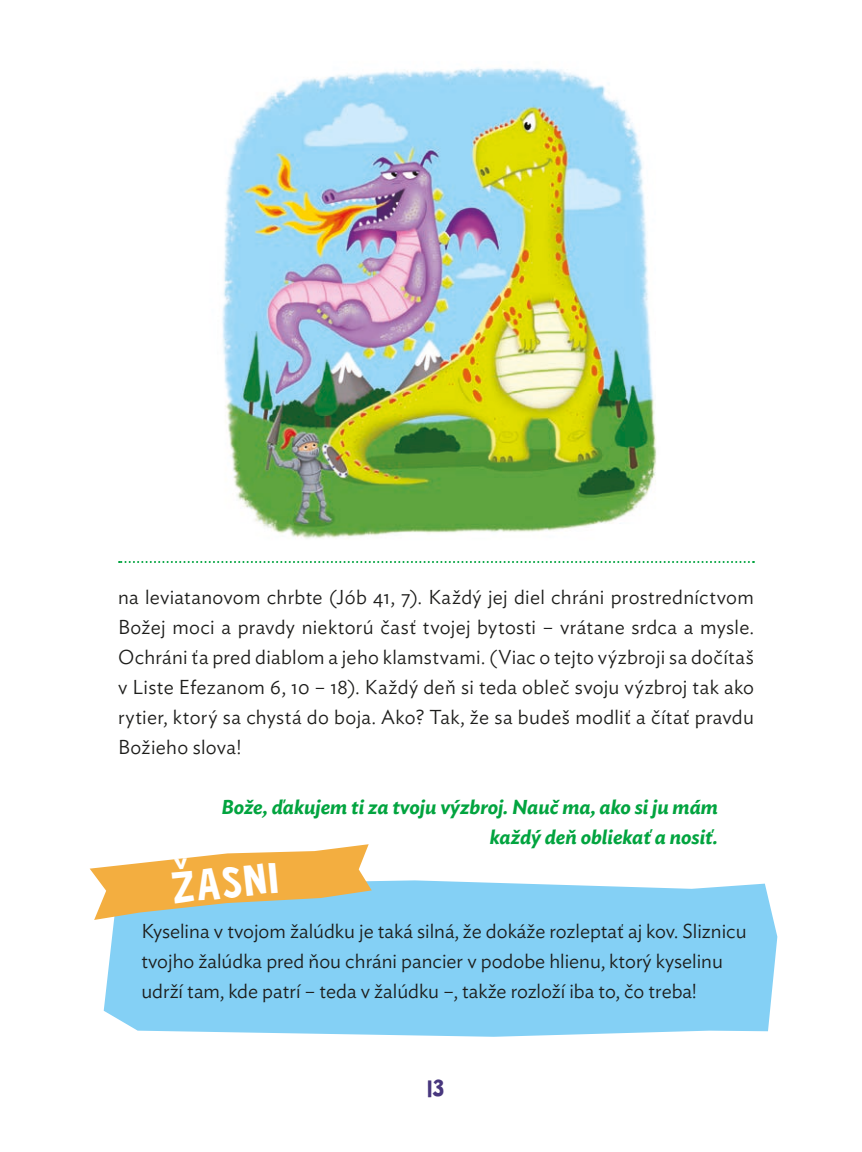
<style>
.page{position:relative;width:862px;height:1152px;background:#fff}
.page>*{position:absolute;margin:0;border:0;box-sizing:border-box;transform-origin:0 0}
.t1{font:40px "Jalebi";color:#fff}
.t2{font:22px "Jalebi";color:#48377e}
.t3{font:300 20px/30px "Ideal Sans";color:#1d1d1b;text-align:justify}
.t4{font:italic 600 20px/30px "Ideal Sans";color:#02a43f;text-align:right}
</style>
<div class="page">
<img style="left:222px;top:67px;width:435px;height:472px">
<svg style="left:119px;top:561px;width:635px;height:2px"></svg>
<div style="left:104px;top:880px;width:673px;height:157px;background:#84d0f5"></div>
<svg style="left:90px;top:844px;width:282px;height:76px"></svg>
<p class="t3" style="left:118px;top:580px;width:638px">na leviatanovom chrbte (Jób 41, 7). Každý jej diel chráni prostredníctvom Božej moci a pravdy niektorú časť tvojej bytosti – vrátane srdca a mysle.<br>Ochráni ťa pred diablom a jeho klamstvami. (Viac o tejto výzbroji sa dočítaš v Liste Efezanom 6, 10 – 18). Každý deň si teda obleč svoju výzbroj tak ako rytier, ktorý sa chystá do boja. Ako? Tak, že sa budeš modliť a čítať pravdu Božieho slova!</p>
<p class="t4" style="left:221px;top:790px;width:498px">Bože, ďakujem ti za tvoju výzbroj. Nauč ma, ako si ju mám každý deň obliekať a nosiť.</p>
<h1 class="t1" style="left:169px;top:859px;width:108px;rotate:-5deg">ŽASNI</h1>
<p class="t3" style="left:141px;top:914px;width:607px;text-align:left">Kyselina v tvojom žalúdku je taká silná, že dokáže rozleptať aj kov. Sliznicu tvojho žalúdka pred ňou chráni pancier v podobe hlienu, ktorý kyselinu udrží tam, kde patrí – teda v žalúdku –, takže rozloží iba to, čo treba!</p>
<p class="t2" style="left:428px;top:1072px;width:18px">13</p>
</div>
